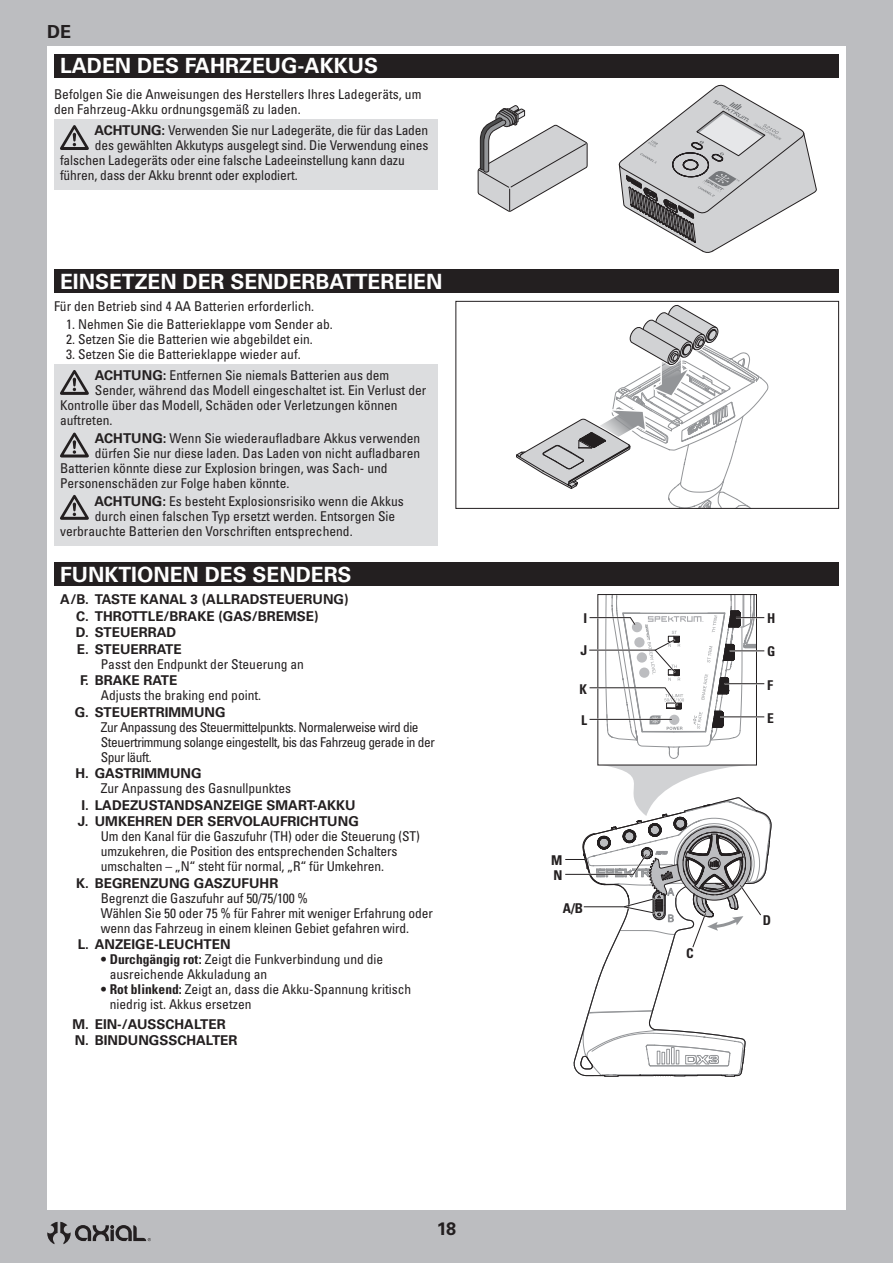
<style>
.page{position:relative;width:893px;height:1263px;background:#bcbdc0}
.page>*{position:absolute;margin:0;border:0;box-sizing:border-box;transform-origin:0 0}
.AXI_Header{font:700 21px "Univers LT Std";color:#fff}
.t1{font:700 18px "Univers LT Std";color:#231f20}
.AXI_Bullet_list{font:condensed 13.5px/15px "Univers LT Std";color:#231f20}
.AXI_warnings_caution{font:condensed 13.5px "Univers LT Std";color:#231f20}
.Subead{font:700 13.5px "Univers LT Std";color:#231f20}
.AXI_Bullet_list-2{font:condensed 13.5px/15px "Univers LT Std";letter-spacing:-.03em;color:#231f20}
.AXI_text{font:condensed 13.5px "Univers LT Std";color:#231f20}
.AXI_subhead{font:700 13.5px "Univers LT Std";color:#231f20}
.SPM_SM_Main_Text{font:700 condensed 13.5px "Univers LT Std";color:#231f20}
.s1{font-weight:700;font-stretch:normal}
.s2{font-weight:700}
</style>
<div class="page">
<div style="left:47px;top:46px;width:799px;height:1164px;background:#fff"></div>
<svg style="left:47px;top:1222px;width:104px;height:22px;background:#8a898c"></svg>
<div style="left:54px;top:270px;width:785px;height:23px;background:#231f20"></div>
<div style="left:54px;top:563px;width:785px;height:23px;background:#231f20"></div>
<div style="left:54px;top:364px;width:383px;height:70px;background:#dcdddf"></div>
<div style="left:54px;top:427px;width:383px;height:70px;background:#dcdddf"></div>
<div style="left:54px;top:490px;width:383px;height:55px;background:#dcdddf"></div>
<svg style="left:60px;top:370px;width:29px;height:25px"></svg>
<svg style="left:60px;top:433px;width:29px;height:24px"></svg>
<svg style="left:60px;top:495px;width:29px;height:25px"></svg>
<div style="left:54px;top:119px;width:383px;height:70px;background:#dcdddf"></div>
<svg style="left:60px;top:125px;width:29px;height:25px"></svg>
<div style="left:54px;top:54px;width:785px;height:24px;background:#231f20"></div>
<div style="left:847px;top:648px;width:37px;height:92px;background:#bcbdc0"></div>
<svg style="left:660px;top:0;width:187px;height:1063px"></svg>
<div style="left:553px;top:1210px;width:208px;height:53px;background:#bcbdc0"></div>
<div style="left:724px;top:0;width:169px;height:648px;background:#bcbdc0"></div>
<svg style="left:731px;top:0;width:113px;height:646px"></svg>
<div style="left:483px;top:0;width:155px;height:46px;background:#bcbdc0"></div>
<svg style="left:478px;top:85px;width:339px;height:992px"></svg>
<div style="left:455px;top:301px;width:384px;height:208px;border:1px solid #231f20"></div>
<h2 class="t1" style="left:47px;top:22px;width:25px">DE</h2>
<h2 class="t1" style="left:47px;top:22px;width:27px">EN</h2>
<p class="AXI_Header" style="left:60px;top:54px;width:320px">LADEN DES FAHRZEUG-AKKUS</p>
<p class="AXI_Bullet_list" style="left:54px;top:86px;width:369px">Befolgen Sie die Anweisungen des Herstellers Ihres Ladegeräts, um den Fahrzeug-Akku ordnungsgemäß zu laden.</p>
<p class="AXI_warnings_caution" style="left:94px;top:121px;width:335px"><span class="s1">ACHTUNG:</span> Verwenden Sie nur Ladegeräte, die für das Laden</p>
<p class="AXI_warnings_caution" style="left:95px;top:136px;width:335px">des gewählten Akkutyps ausgelegt sind. Die Verwendung eines</p>
<p class="AXI_warnings_caution" style="left:60px;top:151px;width:346px">falschen Ladegeräts oder eine falsche Ladeeinstellung kann dazu</p>
<p class="AXI_warnings_caution" style="left:60px;top:166px;width:239px">führen, dass der Akku brennt oder explodiert.</p>
<p class="AXI_Header" style="left:60px;top:269px;width:384px">EINSETZEN DER SENDERBATTEREIEN</p>
<p class="AXI_text" style="left:54px;top:297px;width:262px">Für den Betrieb sind 4 AA Batterien erforderlich.</p>
<p class="AXI_Bullet_list" style="left:66px;top:316px;width:268px">1. Nehmen Sie die Batterieklappe vom Sender ab.</p>
<p class="AXI_Bullet_list" style="left:66px;top:331px;width:248px">2. Setzen Sie die Batterien wie abgebildet ein.</p>
<p class="AXI_Bullet_list" style="left:66px;top:346px;width:236px">3. Setzen Sie die Batterieklappe wieder auf.</p>
<p class="AXI_warnings_caution" style="left:95px;top:366px;width:296px"><span class="s1">ACHTUNG:</span> Entfernen Sie niemals Batterien aus dem</p>
<p class="AXI_warnings_caution" style="left:95px;top:381px;width:333px">Sender, während das Modell eingeschaltet ist. Ein Verlust der</p>
<p class="AXI_warnings_caution" style="left:60px;top:396px;width:339px">Kontrolle über das Modell, Schäden oder Verletzungen können</p>
<p class="AXI_warnings_caution" style="left:60px;top:411px;width:54px">auftreten.</p>
<p class="AXI_warnings_caution" style="left:95px;top:429px;width:327px"><span class="s1">ACHTUNG:</span> Wenn Sie wiederaufladbare Akkus verwenden</p>
<p class="AXI_warnings_caution" style="left:95px;top:444px;width:327px">dürfen Sie nur diese laden. Das Laden von nicht aufladbaren</p>
<p class="AXI_warnings_caution" style="left:60px;top:459px;width:329px">Batterien könnte diese zur Explosion bringen, was Sach- und</p>
<p class="AXI_warnings_caution" style="left:60px;top:474px;width:231px">Personenschäden zur Folge haben könnte.</p>
<p class="AXI_warnings_caution" style="left:94px;top:492px;width:311px"><span class="s1">ACHTUNG:</span> Es besteht Explosionsrisiko wenn die Akkus</p>
<p class="AXI_warnings_caution" style="left:95px;top:507px;width:302px">durch einen falschen Typ ersetzt werden. Entsorgen Sie</p>
<p class="AXI_warnings_caution" style="left:60px;top:522px;width:294px">verbrauchte Batterien den Vorschriften entsprechend.</p>
<p class="AXI_Header" style="left:60px;top:562px;width:293px">FUNKTIONEN DES SENDERS</p>
<p class="Subead" style="left:60px;top:591px;width:290px">A/B. TASTE KANAL 3 (ALLRADSTEUERUNG)</p>
<p class="Subead" style="left:76px;top:608px;width:244px">C. THROTTLE/BRAKE (GAS/BREMSE)</p>
<p class="Subead" style="left:76px;top:624px;width:102px">D. STEUERRAD</p>
<p class="Subead" style="left:77px;top:641px;width:106px">E. STEUERRATE</p>
<p class="Subead" style="left:80px;top:672px;width:99px">F. BRAKE RATE</p>
<p class="Subead" style="left:75px;top:704px;width:152px">G. STEUERTRIMMUNG</p>
<p class="AXI_Bullet_list" style="left:101px;top:656px;width:205px">Passt den Endpunkt der Steuerung an</p>
<p class="AXI_Bullet_list" style="left:101px;top:688px;width:162px">Adjusts the braking end point.</p>
<p class="AXI_Bullet_list-2" style="left:101px;top:719px;width:335px">Zur Anpassung des Steuermittelpunkts. Normalerweise wird die<br>Steuertrimmung solange eingestellt, bis das Fahrzeug gerade in der<br>Spur läuft.</p>
<p class="AXI_Bullet_list" style="left:101px;top:781px;width:192px">Zur Anpassung des Gasnullpunktes</p>
<p class="AXI_subhead" style="left:95px;top:813px;width:265px">UMKEHREN DER SERVOLAUFRICHTUNG</p>
<p class="AXI_Bullet_list" style="left:101px;top:829px;width:321px">Um den Kanal für die Gaszufuhr (TH) oder die Steuerung (ST) umzukehren, die Position des entsprechenden Schalters umschalten – „N“ steht für normal, „R“ für Umkehren.</p>
<p class="AXI_Bullet_list" style="left:101px;top:890px;width:333px">Begrenzt die Gaszufuhr auf 50/75/100 %<br>Wählen Sie 50 oder 75 % für Fahrer mit weniger Erfahrung oder wenn das Fahrzeug in einem kleinen Gebiet gefahren wird.</p>
<p class="AXI_Bullet_list" style="left:110px;top:952px;width:275px;text-indent:-9px"><span class="s2">• Durchgängig rot:</span> Zeigt die Funkverbindung und die ausreichende Akkuladung an</p>
<p class="AXI_Bullet_list" style="left:110px;top:982px;width:303px;text-indent:-9px"><span class="s2">• Rot blinkend:</span> Zeigt an, dass die Akku-Spannung kritisch niedrig ist. Akkus ersetzen</p>
<p class="Subead" style="left:75px;top:765px;width:128px">H. GASTRIMMUNG</p>
<p class="Subead" style="left:81px;top:797px;width:276px">I. LADEZUSTANDSANZEIGE SMART-AKKU</p>
<p class="Subead" style="left:78px;top:813px;width:12px">J.</p>
<p class="Subead" style="left:76px;top:875px;width:204px">K. BEGRENZUNG GASZUFUHR</p>
<p class="Subead" style="left:78px;top:936px;width:154px">L. ANZEIGE-LEUCHTEN</p>
<p class="Subead" style="left:72px;top:1016px;width:155px">M. EIN-/AUSSCHALTER</p>
<p class="Subead" style="left:75px;top:1032px;width:164px">N. BINDUNGSSCHALTER</p>
<h2 class="t1" style="left:437px;top:1218px;width:21px">18</h2>
<p class="SPM_SM_Main_Text" style="left:583px;top:610px;width:5px">I</p>
<p class="SPM_SM_Main_Text" style="left:580px;top:642px;width:8px">J</p>
<p class="SPM_SM_Main_Text" style="left:580px;top:681px;width:9px">K</p>
<p class="SPM_SM_Main_Text" style="left:581px;top:712px;width:7px">L</p>
<p class="SPM_SM_Main_Text" style="left:551px;top:852px;width:13px">M</p>
<p class="SPM_SM_Main_Text" style="left:553px;top:867px;width:11px">N</p>
<p class="SPM_SM_Main_Text" style="left:563px;top:900px;width:22px">A/B</p>
<p class="SPM_SM_Main_Text" style="left:767px;top:610px;width:10px">H</p>
<p class="SPM_SM_Main_Text" style="left:767px;top:643px;width:10px">G</p>
<p class="SPM_SM_Main_Text" style="left:767px;top:676px;width:7px">F</p>
<p class="SPM_SM_Main_Text" style="left:767px;top:710px;width:8px">E</p>
<p class="SPM_SM_Main_Text" style="left:686px;top:945px;width:9px">C</p>
<p class="SPM_SM_Main_Text" style="left:763px;top:912px;width:10px">D</p>
</div>
